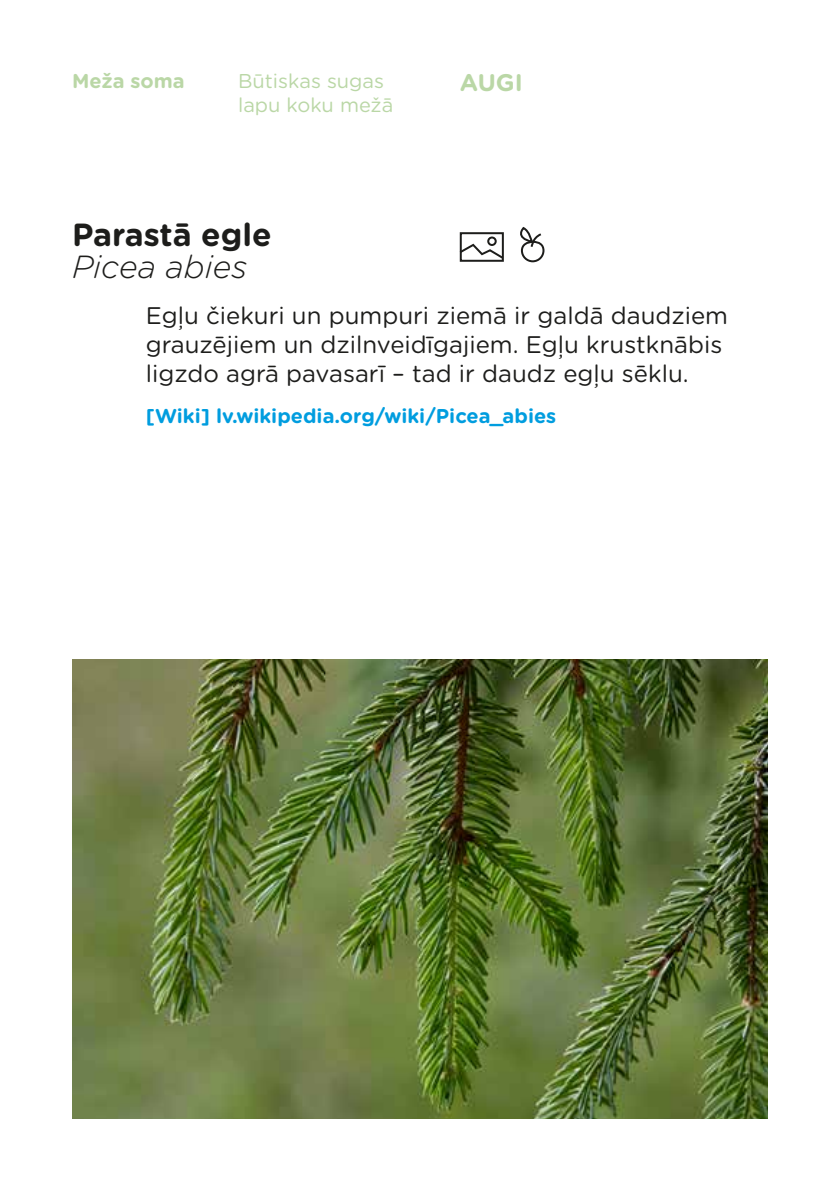
<style>
.page{position:relative;width:840px;height:1191px;background:#fff}
.page>*{position:absolute;margin:0;border:0;box-sizing:border-box;transform-origin:0 0}
.t1{font:700 32px "Gotham Rounded";color:#1d1d1b}
.t2{font:italic 300 32px "Gotham Rounded";color:#1d1d1b}
.t3{font:24px/28.8px "Gotham Rounded";color:#1d1d1b}
.t4{font:700 24px "Gotham Rounded";color:#bad7a6}
.t5{font:700 20px "Gotham Rounded";color:#009ddf}
.t6{font:20px/24px "Gotham Rounded";color:#bad7a6}
.t7{font:700 20px "Gotham Rounded";color:#bad7a6}
</style>
<div class="page">
<img style="left:72px;top:659px;width:695px;height:460px">
<div style="left:459px;top:232px;width:44px;height:30px;border:2px solid #1d1d1b"></div>
<svg style="left:459px;top:242px;width:45px;height:18px"></svg>
<div style="left:487px;top:236px;width:9px;height:10px;border:2px solid #1d1d1b;border-radius:50%"></div>
<svg style="left:520px;top:228px;width:25px;height:35px"></svg>
<p class="t7" style="left:72px;top:66px;width:114px">Meža soma</p>
<p class="t4" style="left:459px;top:65px;width:65px">AUGI</p>
<p class="t6" style="left:238px;top:68px;width:157px">Būtiskas sugas lapu koku mežā</p>
<h1 class="t1" style="left:72px;top:211px;width:201px">Parastā egle</h1>
<h1 class="t2" style="left:72px;top:245px;width:177px">Picea abies</h1>
<p class="t3" style="left:146px;top:300px;width:583px">Egļu čiekuri un pumpuri ziemā ir galdā daudziem grauzējiem un dzilnveidīgajiem. Egļu krustknābis ligzdo agrā pavasarī – tad ir daudz egļu sēklu.</p>
<p class="t5" style="left:146px;top:401px;width:412px">[Wiki] lv.wikipedia.org/wiki/Picea_abies</p>
</div>
